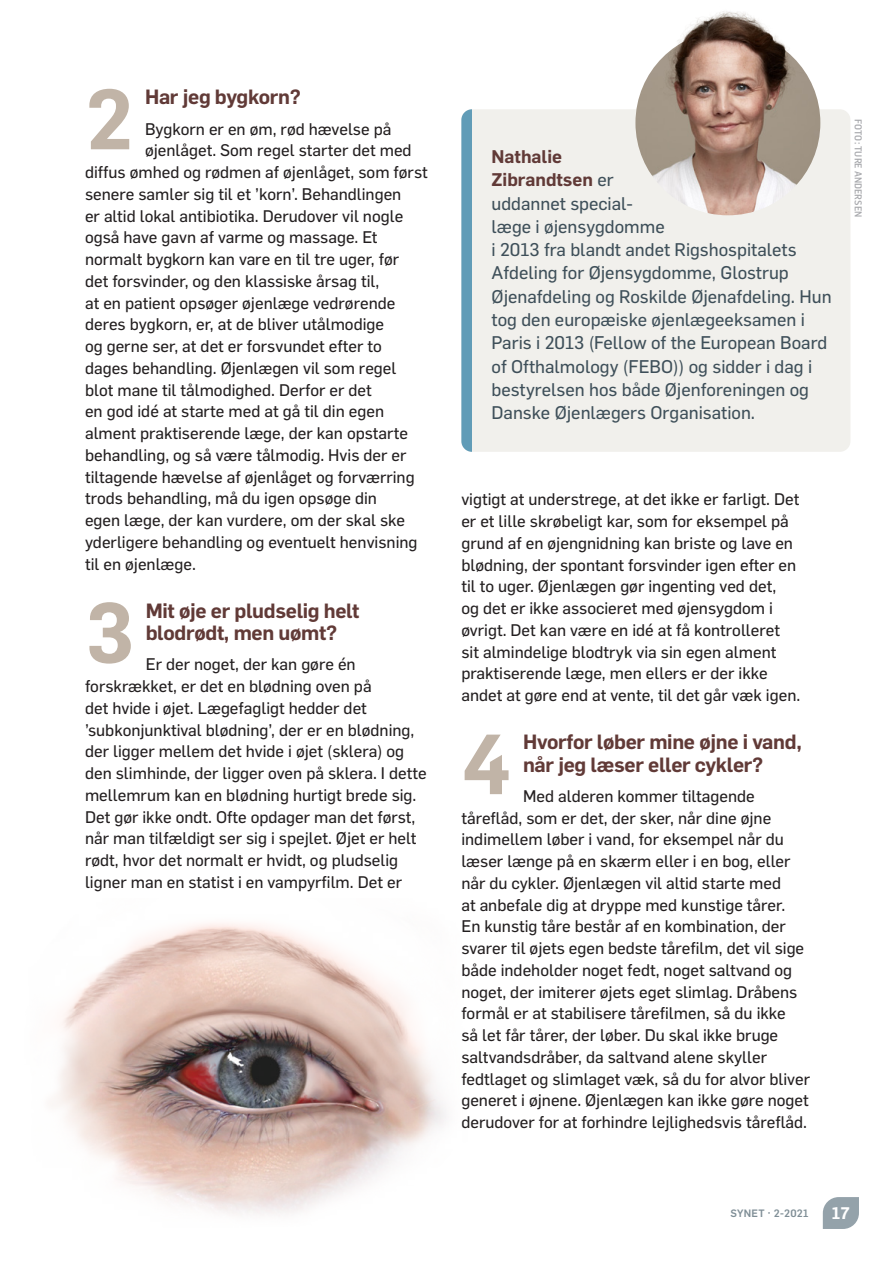
<style>
.page{position:relative;width:893px;height:1263px;background:#fff}
.page>*{position:absolute;margin:0;border:0;box-sizing:border-box;transform-origin:0 0}
.t1{font:600 83.4px "Flama";color:#c1b4a7}
.t2{font:600 20.25px/22.5px "Flama";letter-spacing:-.015em;color:#613a37}
.t3{font:18px/23.2px "Flama Basic";color:#3e4f59}
.t4{font:600 18px/23.2px "Flama";color:#613a37}
.t5{font:16.5px/21.8px "Flama Basic";color:#231f20}
.t6{font:600 16.5px "Flama";color:#fff}
.t7{font:500 10.5px "Flama";letter-spacing:.025em;color:#7f8e96}
.t8{font:500 9.75px "Flama Semicondensed";letter-spacing:.01em;color:#a8a9ad}
.s1{font-family:"Flama Basic";font-weight:400;color:#3e4f59}
</style>
<div class="page">
<div style="left:461px;top:109px;width:389px;height:343px;background:#f1f0ec;border-radius:11px"></div>
<div style="left:461px;top:109px;width:11px;height:343px;background:#619cb7"></div>
<img style="left:52px;top:923px;width:394px;height:291px">
<img style="left:635px;top:30px;width:185px;height:185px;border-radius:92px">
<img style="left:663px;top:11px;width:130px;height:46px">
<svg style="left:823px;top:1197px;width:36px;height:32px"></svg>
<h1 class="t1" style="left:85px;top:59px;width:50px">2</h1>
<p class="t2" style="left:145px;top:84px;width:157px">Har jeg bygkorn?</p>
<p class="t5" style="left:145px;top:117px;width:248px">Bygkorn er en øm, rød hævelse på</p>
<p class="t5" style="left:145px;top:139px;width:268px">øjenlåget. Som regel starter det med</p>
<p class="t5" style="left:85px;top:160px;width:344px">diffus ømhed og rødmen af øjenlåget, som først</p>
<p class="t5" style="left:85px;top:182px;width:318px">senere samler sig til et ’korn’. Behandlingen</p>
<p class="t5" style="left:85px;top:204px;width:320px">er altid lokal antibiotika. Derudover vil nogle</p>
<p class="t5" style="left:85px;top:226px;width:294px">også have gavn af varme og massage. Et</p>
<p class="t5" style="left:85px;top:247px;width:316px">normalt bygkorn kan vare en til tre uger, før</p>
<p class="t5" style="left:85px;top:269px;width:296px">det forsvinder, og den klassiske årsag til,</p>
<p class="t5" style="left:85px;top:291px;width:312px">at en patient opsøger øjenlæge vedrørende</p>
<p class="t5" style="left:85px;top:312px;width:301px">deres bygkorn, er, at de bliver utålmodige</p>
<p class="t5" style="left:85px;top:334px;width:298px">og gerne ser, at det er forsvundet efter to</p>
<p class="t5" style="left:85px;top:356px;width:313px">dages behandling. Øjenlægen vil som regel</p>
<p class="t5" style="left:85px;top:378px;width:288px">blot mane til tålmodighed. Derfor er det</p>
<p class="t5" style="left:85px;top:399px;width:301px">en god idé at starte med at gå til din egen</p>
<p class="t5" style="left:85px;top:421px;width:324px">alment praktiserende læge, der kan opstarte</p>
<p class="t5" style="left:85px;top:443px;width:323px">behandling, og så være tålmodig. Hvis der er</p>
<p class="t5" style="left:85px;top:465px;width:331px">tiltagende hævelse af øjenlåget og forværring</p>
<p class="t5" style="left:85px;top:486px;width:293px">trods behandling, må du igen opsøge din</p>
<p class="t5" style="left:85px;top:508px;width:322px">egen læge, der kan vurdere, om der skal ske</p>
<p class="t5" style="left:85px;top:530px;width:334px">yderligere behandling og eventuelt henvisning</p>
<p class="t5" style="left:85px;top:552px;width:112px">til en øjenlæge.</p>
<h1 class="t1" style="left:85px;top:573px;width:51px">3</h1>
<p class="t2" style="left:146px;top:598px;width:215px">Mit øje er pludselig helt blodrødt, men uømt?</p>
<p class="t5" style="left:85px;top:653px;width:343px;text-indent:61px">Er der noget, der kan gøre én forskrækket, er det en blødning oven på<br>det hvide i øjet. Lægefagligt hedder det ’subkonjunktival blødning’, der er en blødning, der ligger mellem det hvide i øjet (sklera) og den slimhinde, der ligger oven på sklera. I dette mellemrum kan en blødning hurtigt brede sig.<br>Det gør ikke ondt. Ofte opdager man det først, når man tilfældigt ser sig i spejlet. Øjet er helt rødt, hvor det normalt er hvidt, og pludselig ligner man en statist i en vampyrfilm. Det er</p>
<p class="t4" style="left:492px;top:144px;width:124px">Nathalie<br>Zibrandtsen <span class="s1">er</span></p>
<p class="t3" style="left:492px;top:191px;width:342px">uddannet special-<br>læge i øjensygdomme<br>i 2013 fra blandt andet Rigshospitalets Afdeling for Øjensygdomme, Glostrup Øjenafdeling og Roskilde Øjenafdeling. Hun tog den europæiske øjenlægeeksamen i Paris i 2013 (Fellow of the European Board of Ofthalmology (FEBO)) og sidder i dag i bestyrelsen hos både Øjenforeningen og Danske Øjenlægers Organisation.</p>
<p class="t8" style="left:865px;top:119px;width:100px;rotate:90deg">FOTO: TURE ANDERSEN</p>
<p class="t5" style="left:461px;top:487px;width:340px">vigtigt at understrege, at det ikke er farligt. Det er et lille skrøbeligt kar, som for eksempel på grund af en øjengnidning kan briste og lave en blødning, der spontant forsvinder igen efter en til to uger. Øjenlægen gør ingenting ved det,<br>og det er ikke associeret med øjensygdom i øvrigt. Det kan være en idé at få kontrolleret sit almindelige blodtryk via sin egen alment praktiserende læge, men ellers er der ikke andet at gøre end at vente, til det går væk igen.</p>
<h1 class="t1" style="left:461px;top:704px;width:52px">4</h1>
<p class="t2" style="left:523px;top:729px;width:280px">Hvorfor løber mine øjne i vand, når jeg læser eller cykler?</p>
<p class="t5" style="left:461px;top:784px;width:350px;text-indent:62px">Med alderen kommer tiltagende tåreflåd, som er det, der sker, når dine øjne indimellem løber i vand, for eksempel når du læser længe på en skærm eller i en bog, eller når du cykler. Øjenlægen vil altid starte med<br>at anbefale dig at dryppe med kunstige tårer.<br>En kunstig tåre består af en kombination, der svarer til øjets egen bedste tårefilm, det vil sige både indeholder noget fedt, noget saltvand og noget, der imiterer øjets eget slimlag. Dråbens formål er at stabilisere tårefilmen, så du ikke<br>så let får tårer, der løber. Du skal ikke bruge saltvandsdråber, da saltvand alene skyller fedtlaget og slimlaget væk, så du for alvor bliver generet i øjnene. Øjenlægen kan ikke gøre noget derudover for at forhindre lejlighedsvis tåreflåd.</p>
<p class="t7" style="left:730px;top:1205px;width:80px">SYNET · 2-2021</p>
<p class="t6" style="left:832px;top:1201px;width:20px">17</p>
</div>
